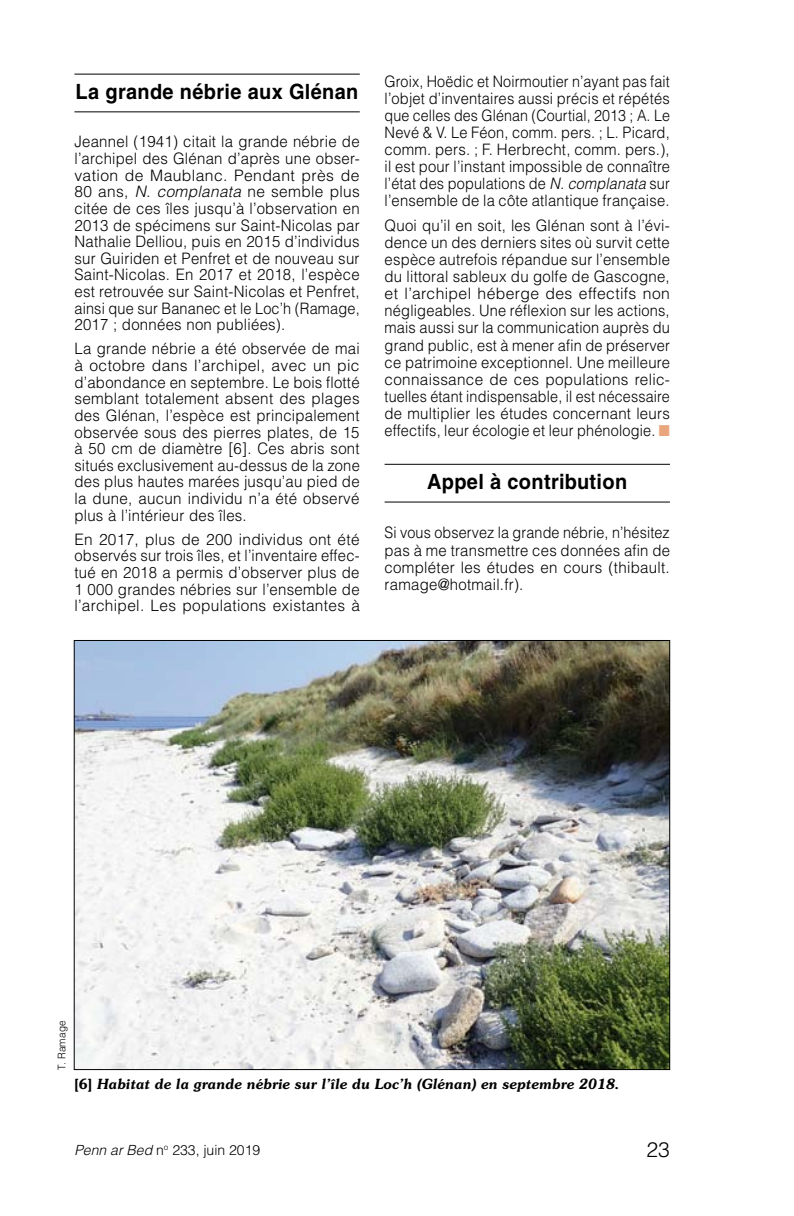
<style>
.page{position:relative;width:794px;height:1216px;background:#fff}
.page>*{position:absolute;margin:0;border:0;box-sizing:border-box;transform-origin:0 0}
.t1{font:700 21px "Helvetica";letter-spacing:.015em;color:#000;scale:.95 1}
.t2{font:300 21px "Helvetica";color:#000}
.t3{font:300 15.75px/16.6px "Helvetica";letter-spacing:.015em;color:#000;text-align:justify;scale:.95 1}
.t4{font:300 15.75px/17.2px "Helvetica";letter-spacing:.015em;color:#000;text-align:justify;scale:.91 1}
.t5{font:300 15.75px/16.6px "Helvetica";letter-spacing:.015em;color:#000;text-align:justify}
.t6{font:italic 600 14px "Souvenir";color:#000;scale:.95 1}
.t7{font:300 14px "Helvetica";color:#000}
.t8{font:300 10.5px "Helvetica";letter-spacing:.015em;color:#000;scale:.95 1}
.s1{font-style:italic}
.s2{color:#e9a57e}
.s3{font-style:normal}
</style>
<div class="page">
<hr style="left:74px;top:74px;width:286px;height:1px;background:#000">
<hr style="left:74px;top:112px;width:286px;height:1px;background:#000">
<img style="left:76px;top:642px;width:592px;height:425px">
<hr style="left:384px;top:464px;width:286px;height:1px;background:#000">
<hr style="left:384px;top:501px;width:286px;height:1px;background:#000">
<h1 class="t1" style="left:76px;top:79px;width:299px">La grande nébrie aux Glénan</h1>
<p class="t3" style="left:74px;top:133px;width:302px">Jeannel (1941) citait la grande nébrie de l’archipel des Glénan d’après une obser&shy;vation de Maublanc. Pendant près de 80 ans, <span class="s1">N. complanata</span> ne semble plus citée de ces îles jusqu’à l’observation en 2013 de spécimens sur Saint-Nicolas par Nathalie Delliou, puis en 2015 d’individus sur Guiriden et Penfret et de nouveau sur Saint-Nicolas. En 2017 et 2018, l’espèce est retrouvée sur Saint-Nicolas et Penfret, ainsi que sur Bananec et le Loc’h (Ramage, 2017 ; données non publiées).</p>
<p class="t3" style="left:74px;top:340px;width:302px">La grande nébrie a été observée de mai à octobre dans l’archipel, avec un pic d’abondance en septembre. Le bois flotté semblant totalement absent des plages des Glénan, l’espèce est principalement observée sous des pierres plates, de 15 à 50 cm de diamètre [6]. Ces abris sont situés exclusivement au-dessus de la zone des plus hautes marées jusqu’au pied de la dune, aucun individu n’a été observé plus à l’intérieur des îles.</p>
<p class="t5" style="left:74px;top:530px;width:287px">En 2017, plus de 200 individus ont été observés sur trois îles, et l’inventaire effec&shy;tué en 2018 a permis d’observer plus de 1 000 grandes nébries sur l’ensemble de l’archipel. Les populations existantes à</p>
<p class="t4" style="left:384px;top:72px;width:315px">Groix, Hoëdic et Noirmoutier n’ayant pas fait l’objet d’inventaires aussi précis et répétés que celles des Glénan (Courtial, 2013 ; A. Le Nevé &amp; V. Le Féon, comm. pers. ; L. Picard, comm. pers. ; F. Herbrecht, comm. pers.), il est pour l’instant impossible de connaître l’état des populations de <span class="s1">N. complanata</span> sur l’ensemble de la côte atlantique française.</p>
<p class="t3" style="left:384px;top:216px;width:302px;line-height:17.2px">Quoi qu’il en soit, les Glénan sont à l’évi&shy;dence un des derniers sites où survit cette espèce autrefois répandue sur l’ensemble du littoral sableux du golfe de Gascogne, et l’archipel héberge des effectifs non négligeables. Une réflexion sur les actions, mais aussi sur la communication auprès du grand public, est à mener afin de préserver ce patrimoine exceptionnel. Une meilleure connaissance de ces populations relic&shy;tuelles étant indispensable, il est nécessaire de multiplier les études concernant leurs effectifs, leur écologie et leur phénologie. <span class="s2">■</span></p>
<h1 class="t1" style="left:427px;top:469px;width:212px">Appel à contribution</h1>
<p class="t4" style="left:384px;top:524px;width:315px">Si vous observez la grande nébrie, n’hésitez pas à me transmettre ces données afin de compléter les études en cours (thibault. ramage@hotmail.fr).</p>
<p class="t8" style="left:55px;top:1069px;width:53px;rotate:-90deg">T. Ramage</p>
<p class="t6" style="left:74px;top:1075px;width:575px"><span class="s3">[6]</span> Habitat de la grande nébrie sur l’île du Loc’h (Glénan) en septembre 2018.</p>
<p class="t7" style="left:74px;top:1141px;width:187px"><span class="s1">Penn ar Bed</span> n<sup>o</sup> 233, juin 2019</p>
<h1 class="t2" style="left:646px;top:1136px;width:25px">23</h1>
</div>
